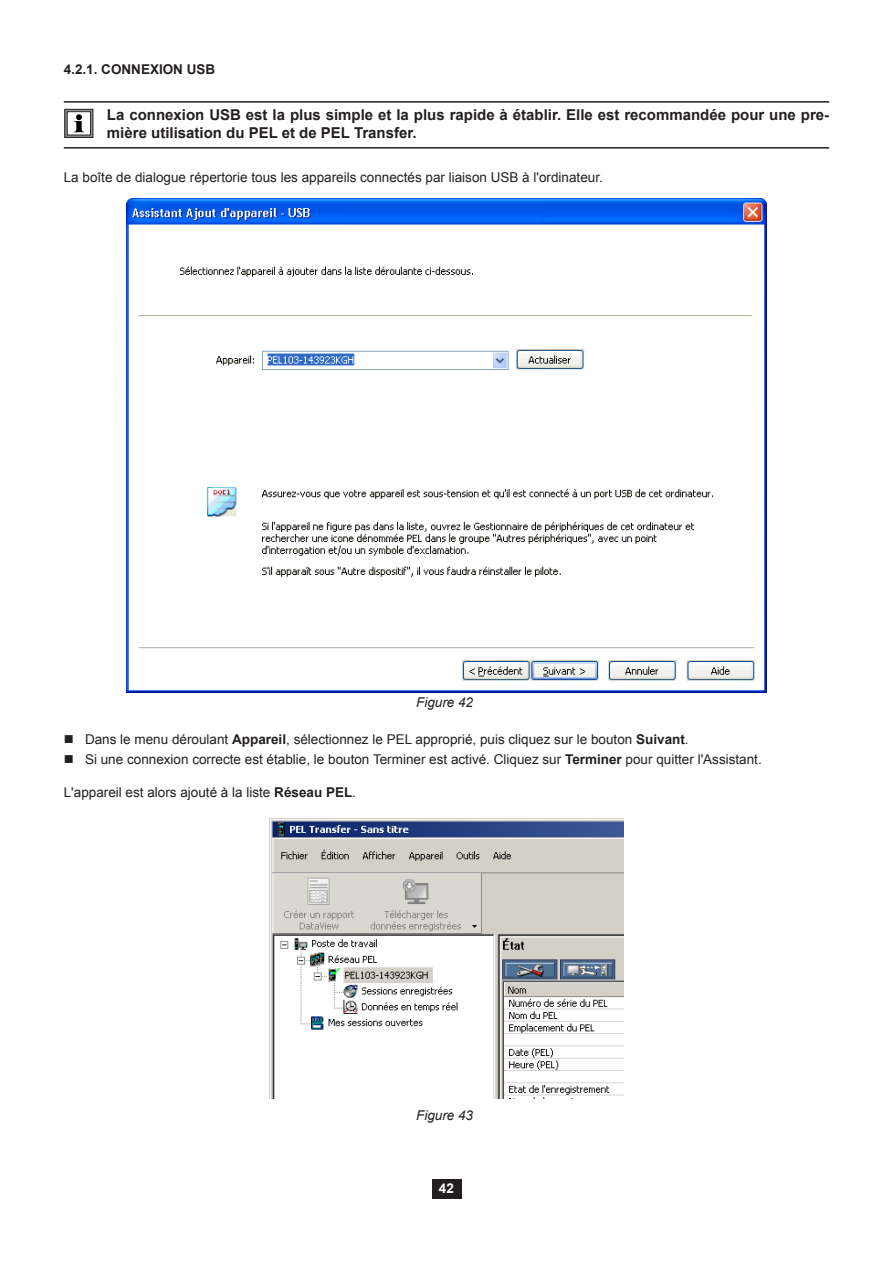
<style>
.page{position:relative;width:893px;height:1263px;background:#fff}
.page>*{position:absolute;margin:0;border:0;box-sizing:border-box;transform-origin:0 0}
.t1{font:700 15px/18px "Arial";color:#231f20}
.t2{font:13.5px/20.4px "Arial";color:#231f20}
.t3{font:700 13.5px "Arial";color:#231f20}
.t4{font:italic 13.5px "Arial";color:#231f20}
.t5{font:700 13.5px "Arial";color:#fff}
.s1{font-weight:700}
</style>
<div class="page">
<div style="left:432px;top:1179px;width:29px;height:19px;background:#231f20"></div>
<hr style="left:64px;top:101px;width:765px;height:2px;background:#231f20">
<hr style="left:64px;top:147px;width:765px;height:2px;background:#231f20">
<svg style="left:66px;top:111px;width:25px;height:25px"></svg>
<div style="left:64px;top:109px;width:29px;height:29px;border:1px solid #231f20"></div>
<div style="left:67px;top:112px;width:24px;height:23px;background:#fff"></div>
<div style="left:67px;top:111px;width:24px;height:24px;border:1px solid #231f20"></div>
<svg style="left:73px;top:114px;width:11px;height:18px"></svg>
<img style="left:126px;top:199px;width:641px;height:494px">
<img style="left:269px;top:819px;width:355px;height:280px">
<p class="t3" style="left:64px;top:60px;width:153px">4.2.1. CONNEXION USB</p>
<p class="t1" style="left:107px;top:107px;width:724px">La connexion USB est la plus simple et la plus rapide à établir. Elle est recommandée pour une pre&shy;mière utilisation du PEL et de PEL Transfer.</p>
<p class="t2" style="left:64px;top:167px;width:541px">La boîte de dialogue répertorie tous les appareils connectés par liaison USB à l'ordinateur.</p>
<p class="t4" style="left:416px;top:694px;width:59px">Figure 42</p>
<p class="t2" style="left:85px;top:729px;width:678px">Dans le menu déroulant <span class="s1">Appareil</span>, sélectionnez le PEL approprié, puis cliquez sur le bouton <span class="s1">Suivant</span>.<br>Si une connexion correcte est établie, le bouton Terminer est activé. Cliquez sur <span class="s1">Terminer</span> pour quitter l'Assistant.</p>
<p class="t2" style="left:64px;top:782px;width:294px">L'appareil est alors ajouté à la liste <span class="s1">Réseau PEL</span>.</p>
<p class="t4" style="left:416px;top:1106px;width:59px">Figure 43</p>
<p class="t5" style="left:439px;top:1180px;width:17px">42</p>
</div>
